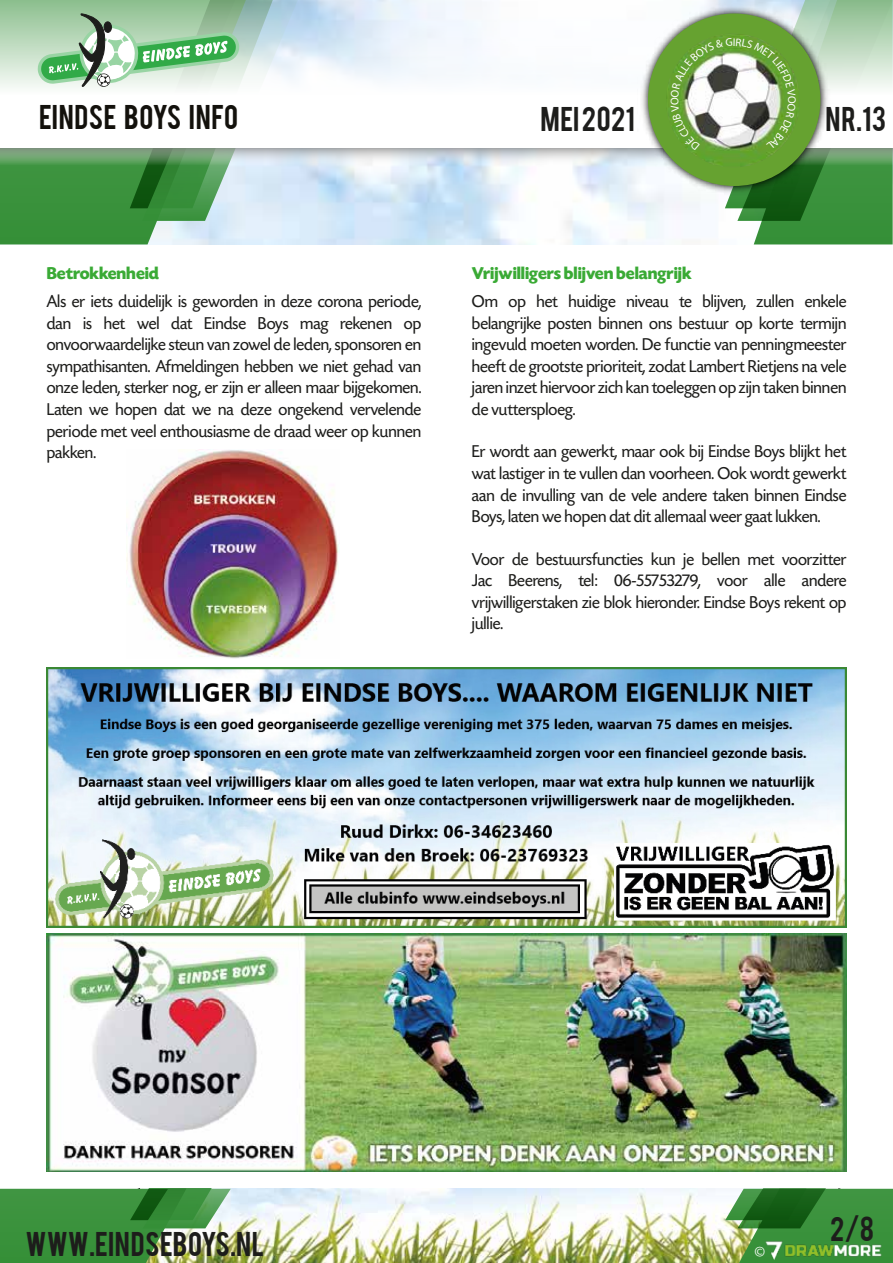
<style>
.page{position:relative;width:893px;height:1263px;background:#fff}
.page>*{position:absolute;margin:0;border:0;box-sizing:border-box;transform-origin:0 0}
.t1{font:27px "Bebas";letter-spacing:.015em;color:#1d1d1b}
.t2{font:27px "Bebas";letter-spacing:.02em;color:#13110c}
.t3{font:18px/21.6px "Today SHOP";color:#1d1d1b;text-align:justify}
.t4{font:700 18px "Today SHOP";color:#3aaa35}
.t5{font:15.9px "Myriad Pro";color:#fff}
</style>
<div class="page">
<img style="left:273px;top:1189px;width:452px;height:74px">
<svg style="left:725px;top:1189px;width:168px;height:74px;background:#468e42"></svg>
<svg style="left:0;top:1189px;width:273px;height:74px;background:#69a764"></svg>
<svg style="left:0;top:168px;width:246px;height:76px;background:#66aa6f"></svg>
<svg style="left:0;top:148px;width:637px;height:20px"></svg>
<svg style="left:0;top:0;width:671px;height:93px"></svg>
<img style="left:762px;top:1237px;width:123px;height:26px">
<img style="left:637px;top:3px;width:34px;height:194px">
<div style="left:648px;top:14px;width:172px;height:172px;background:#66a230;border-radius:50%"></div>
<svg style="left:38px;top:0;width:260px;height:221px"></svg>
<img style="left:47px;top:933px;width:799px;height:238px">
<img style="left:47px;top:667px;width:799px;height:261px">
<img style="left:127px;top:450px;width:212px;height:208px">
<svg style="left:671px;top:0;width:222px;height:244px"></svg>
<h1 class="t2" style="left:39px;top:97px;width:201px">EINDSE BOYS INFO</h1>
<h1 class="t1" style="left:540px;top:99px;width:96px">MEI 2021</h1>
<h1 class="t1" style="left:826px;top:99px;width:62px">NR.13</h1>
<p class="t4" style="left:47px;top:264px;width:114px">Betrokkenheid</p>
<p class="t3" style="left:47px;top:291px;width:376px">Als er iets duidelijk is geworden in deze corona periode, dan is het wel dat Eindse Boys mag rekenen op onvoorwaardelijke steun van zowel de leden, sponsoren en sympathisanten. Afmeldingen hebben we niet gehad van onze leden, sterker nog, er zijn er alleen maar bijgekomen.<br>Laten we hopen dat we na deze ongekend vervelende periode met veel enthousiasme de draad weer op kunnen pakken.</p>
<p class="t4" style="left:472px;top:264px;width:221px">Vrijwilligers blijven belangrijk</p>
<p class="t3" style="left:472px;top:291px;width:376px">Om op het huidige niveau te blijven, zullen enkele belangrijke posten binnen ons bestuur op korte termijn ingevuld moeten worden. De functie van penningmeester heeft de grootste prioriteit, zodat Lambert Rietjens na vele jaren inzet hiervoor zich kan toeleggen op zijn taken binnen de vuttersploeg.</p>
<p class="t3" style="left:472px;top:441px;width:376px">Er wordt aan gewerkt, maar ook bij Eindse Boys blijkt het wat lastiger in te vullen dan voorheen. Ook wordt gewerkt aan de invulling van de vele andere taken binnen Eindse Boys, laten we hopen dat dit allemaal weer gaat lukken.</p>
<p class="t3" style="left:472px;top:549px;width:376px">Voor de bestuursfuncties kun je bellen met voorzitter Jac Beerens, tel: 06-55753279, voor alle andere vrijwilligerstaken zie blok hieronder. Eindse Boys rekent op jullie.</p>
<h1 class="t1" style="left:26px;top:1224px;width:240px">WWW.EINDSEBOYS.NL</h1>
<p class="t5" style="left:754px;top:1242px;width:12px">©</p>
<h1 class="t1" style="left:830px;top:1209px;width:46px">2/8</h1>
</div>
